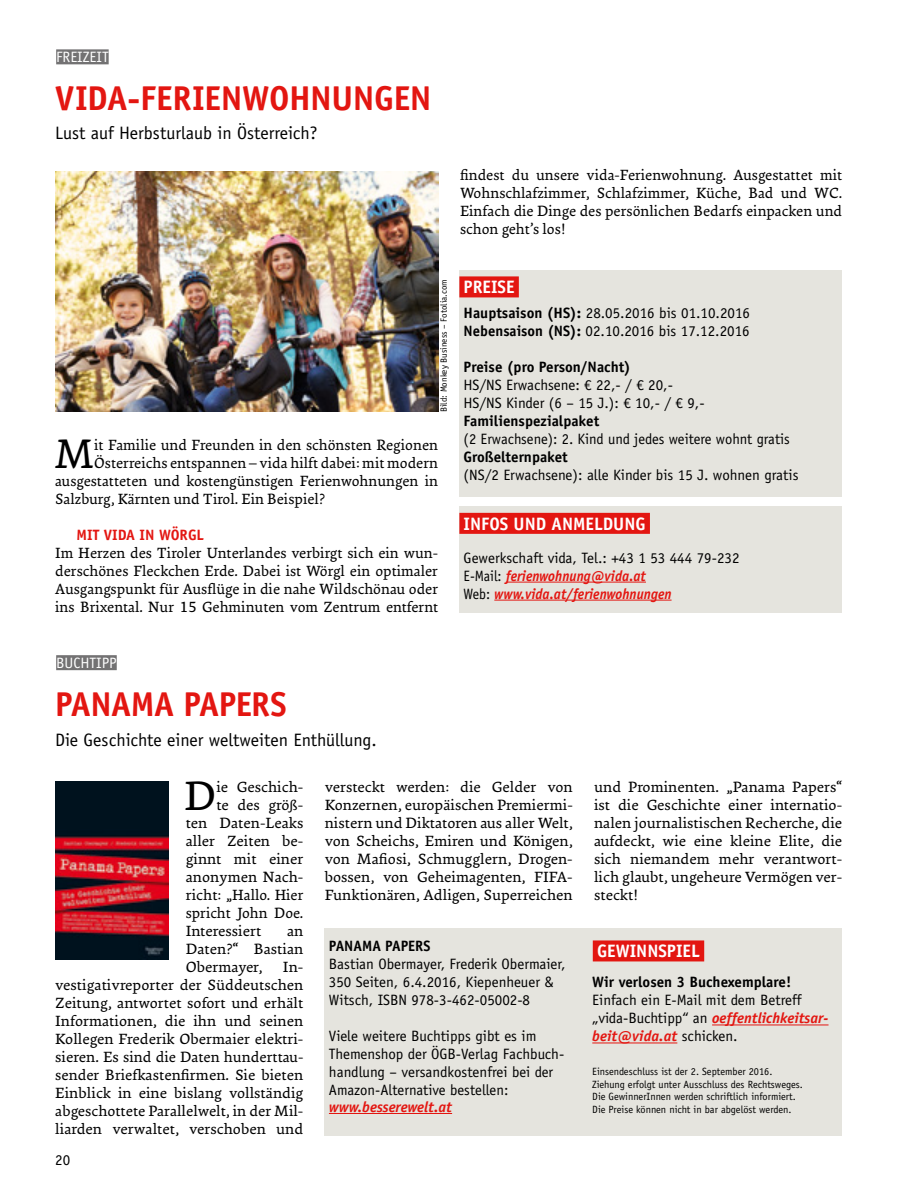
<style>
.page{position:relative;width:906px;height:1191px;background:#fff}
.page>*{position:absolute;margin:0;border:0;box-sizing:border-box;transform-origin:0 0}
.t1{font:41.4px "Ginkgo LT Pro";color:#000}
.t2{font:700 34.5px "Officina Sans Std";letter-spacing:-.01em;color:#e31611}
.t3{font:18px "Officina Sans Std";color:#000}
.t4{font:700 18px "Officina Sans Std";color:#fff}
.t5{font:15px/18px "Ginkgo LT Pro";color:#000;text-align:justify}
.t6{font:15px/18px "Officina Sans Std";color:#000}
.t7{font:700 15px "Officina Sans Std";color:#000}
.t8{font:italic 700 15px "Officina Sans Std";color:#e31611}
.t9{font:15px "Officina Sans Std";color:#fff}
.t10{font:15px "Ginkgo LT Pro";color:#000;scale:.96 1}
.t11{font:700 15px "Officina Sans Std";color:#e31611}
.t12{font:10.5px/12.6px "Officina Sans Std";color:#000}
.t13{font:9px "Officina Sans Std";color:#000}
.s1{font-weight:700}
.s2{font-weight:700;font-style:italic;color:#e31611}
</style>
<div class="page">
<div style="left:56px;top:49px;width:53px;height:15px;background:#737273"></div>
<img style="left:55px;top:172px;width:383px;height:239px">
<div style="left:459px;top:506px;width:383px;height:107px;background:#e5e4de"></div>
<hr style="left:506px;top:582px;width:140px;height:1px;background:#e31611">
<hr style="left:494px;top:600px;width:177px;height:1px;background:#e31611">
<div style="left:459px;top:513px;width:191px;height:21px;background:#e31611"></div>
<div style="left:459px;top:270px;width:383px;height:227px;background:#e5e4de"></div>
<div style="left:459px;top:276px;width:60px;height:21px;background:#e31611"></div>
<div style="left:56px;top:655px;width:61px;height:15px;background:#737273"></div>
<div style="left:325px;top:927px;width:517px;height:208px;background:#e5e4de"></div>
<hr style="left:329px;top:1113px;width:123px;height:1px;background:#e31611">
<hr style="left:712px;top:1024px;width:116px;height:1px;background:#e31611">
<hr style="left:592px;top:1042px;width:85px;height:1px;background:#e31611">
<img style="left:56px;top:781px;width:113px;height:178px">
<div style="left:593px;top:940px;width:111px;height:21px;background:#e31611"></div>
<p class="t9" style="left:56px;top:48px;width:54px">FREIZEIT</p>
<h2 class="t2" style="left:55px;top:76px;width:378px">VIDA-FERIENWOHNUNGEN</h2>
<p class="t3" style="left:55px;top:123px;width:264px">Lust auf Herbsturlaub in Österreich?</p>
<p class="t5" style="left:460px;top:166px;width:384px">findest du unsere vida-Ferienwohnung. Ausgestattet mit Wohnschlafzimmer, Schlafzimmer, Küche, Bad und WC.<br>Einfach die Dinge des persönlichen Bedarfs einpacken und schon geht’s los!</p>
<p class="t13" style="left:438px;top:412px;width:134px;rotate:-90deg">Bild: Monkey Business – Fotolia. com</p>
<h1 class="t1" style="left:54px;top:428px;width:41px">M</h1>
<p class="t5" style="left:94px;top:436px;width:345px">it Familie und Freunden in den schönsten Regionen</p>
<p class="t5" style="left:94px;top:454px;width:345px">Österreichs entspannen – vida hilft dabei: mit modern</p>
<p class="t5" style="left:55px;top:472px;width:384px">ausgestatteten und kostengünstigen Ferienwohnungen in</p>
<p class="t5" style="left:55px;top:490px;width:271px">Salzburg, Kärnten und Tirol. Ein Beispiel?</p>
<p class="t11" style="left:77px;top:526px;width:129px">MIT VIDA IN WÖRGL</p>
<p class="t5" style="left:55px;top:544px;width:384px">Im Herzen des Tiroler Unterlandes verbirgt sich ein wun&shy;derschönes Fleckchen Erde. Dabei ist Wörgl ein optimaler Ausgangspunkt für Ausflüge in die nahe Wildschönau oder ins Brixental. Nur 15 Gehminuten vom Zentrum entfernt</p>
<p class="t4" style="left:463px;top:276px;width:52px">PREISE</p>
<p class="t6" style="left:463px;top:304px;width:288px"><span class="s1">Hauptsaison (HS):</span> 28.05. 2016 bis 01. 10. 2016<br><span class="s1">Nebensaison (NS):</span> 02. 10.2016 bis 17. 12.2016</p>
<p class="t7" style="left:463px;top:357px;width:169px">Preise (pro Person/Nacht)</p>
<p class="t6" style="left:463px;top:376px;width:242px">HS/NS Erwachsene: € 22,- / € 20,-<br>HS/NS Kinder (6 – 15 J.): € 10,- / € 9,-</p>
<p class="t7" style="left:463px;top:411px;width:137px">Familienspezialpaket</p>
<p class="t6" style="left:463px;top:430px;width:328px">(2 Erwachsene): 2. Kind und jedes weitere wohnt gratis</p>
<p class="t7" style="left:463px;top:447px;width:106px">Großelternpaket</p>
<p class="t6" style="left:463px;top:466px;width:336px">(NS/2 Erwachsene): alle Kinder bis 15 J. wohnen gratis</p>
<p class="t4" style="left:463px;top:512px;width:183px">INFOS UND ANMELDUNG</p>
<p class="t6" style="left:463px;top:548px;width:277px">Gewerkschaft vida, Tel. : +43 1 53 444 79-232<br>E-Mail: <span class="s2">ferienwohnung@vida.at<br></span>Web: <span class="s2">www.vida.at/ferienwohnungen</span></p>
<p class="t9" style="left:56px;top:654px;width:62px">BUCHTIPP</p>
<h2 class="t2" style="left:55px;top:683px;width:233px">PANAMA PAPERS</h2>
<p class="t3" style="left:55px;top:729px;width:320px">Die Geschichte einer weltweiten Enthüllung.</p>
<h1 class="t1" style="left:184px;top:770px;width:34px">D</h1>
<p class="t5" style="left:216px;top:778px;width:89px">ie Geschich-</p>
<p class="t5" style="left:325px;top:778px;width:250px">versteckt werden: die Gelder von Konzernen, europäischen Premiermi&shy;nistern und Diktatoren aus aller Welt, von Scheichs, Emiren und Königen, von Mafiosi, Schmugglern, Drogen&shy;bossen, von Geheimagenten, FIFA-Funktionären, Adligen, Superreichen</p>
<p class="t5" style="left:594px;top:778px;width:250px">und Prominenten. „Panama Papers“ ist die Geschichte einer internatio&shy;nalen journalistischen Recherche, die aufdeckt, wie eine kleine Elite, die sich niemandem mehr verantwort&shy;lich glaubt, ungeheure Vermögen ver&shy;steckt!</p>
<p class="t5" style="left:216px;top:796px;width:89px">te des größ-</p>
<p class="t5" style="left:186px;top:814px;width:119px">ten Daten-Leaks</p>
<p class="t5" style="left:186px;top:832px;width:119px">aller Zeiten be-</p>
<p class="t5" style="left:186px;top:850px;width:119px">ginnt mit einer</p>
<p class="t5" style="left:186px;top:868px;width:119px">anonymen Nach-</p>
<p class="t5" style="left:186px;top:886px;width:119px">richt: „Hallo. Hier</p>
<p class="t10" style="left:186px;top:903px;width:124px">spricht John Doe.</p>
<p class="t5" style="left:186px;top:922px;width:77px">Interessiert</p>
<p class="t5" style="left:186px;top:922px;width:119px;text-indent:101px">an Daten?“ Bastian Obermayer,</p>
<p class="t7" style="left:329px;top:937px;width:103px">PANAMA PAPERS</p>
<p class="t6" style="left:329px;top:955px;width:238px">Bastian Obermayer, Frederik Obermaier,<br>350 Seiten, 6.4. 2016, Kiepenheuer &amp;<br>Witsch, ISBN 978-3-462-05002-8</p>
<p class="t6" style="left:329px;top:1027px;width:237px">Viele weitere Buchtipps gibt es im Themenshop der ÖGB-Verlag Fachbuch&shy;handlung – versandkostenfrei bei der Amazon-Alternative bestellen:</p>
<p class="t8" style="left:329px;top:1097px;width:125px">www.besserewelt.at</p>
<p class="t4" style="left:597px;top:940px;width:104px">GEWINNSPIEL</p>
<p class="t5" style="left:55px;top:958px;width:250px;text-indent:228px">In&shy;vestigativreporter der Süddeutschen Zeitung, antwortet sofort und erhält Informationen, die ihn und seinen Kollegen Frederik Obermaier elektri&shy;sieren. Es sind die Daten hunderttau&shy;sender Briefkastenfirmen. Sie bieten Einblick in eine bislang vollständig abgeschottete Parallelwelt, in der Mil&shy;liarden verwaltet, verschoben und</p>
<p class="t7" style="left:592px;top:973px;width:200px">Wir verlosen 3 Buchexemplare!</p>
<p class="t6" style="left:592px;top:991px;width:238px">Einfach ein E-Mail mit dem Betreff „vida-Buchtipp“ an <span class="s2">oeffentlichkeitsar&shy;beit@vida.at</span> schicken.</p>
<p class="t12" style="left:592px;top:1065px;width:210px">Einsendeschluss ist der 2. September 2016.<br>Ziehung erfolgt unter Ausschluss des Rechtsweges.<br>Die GewinnerInnen werden schriftlich informiert.<br>Die Preise können nicht in bar abgelöst werden.</p>
<p class="t6" style="left:55px;top:1150px;width:16px">20</p>
</div>
